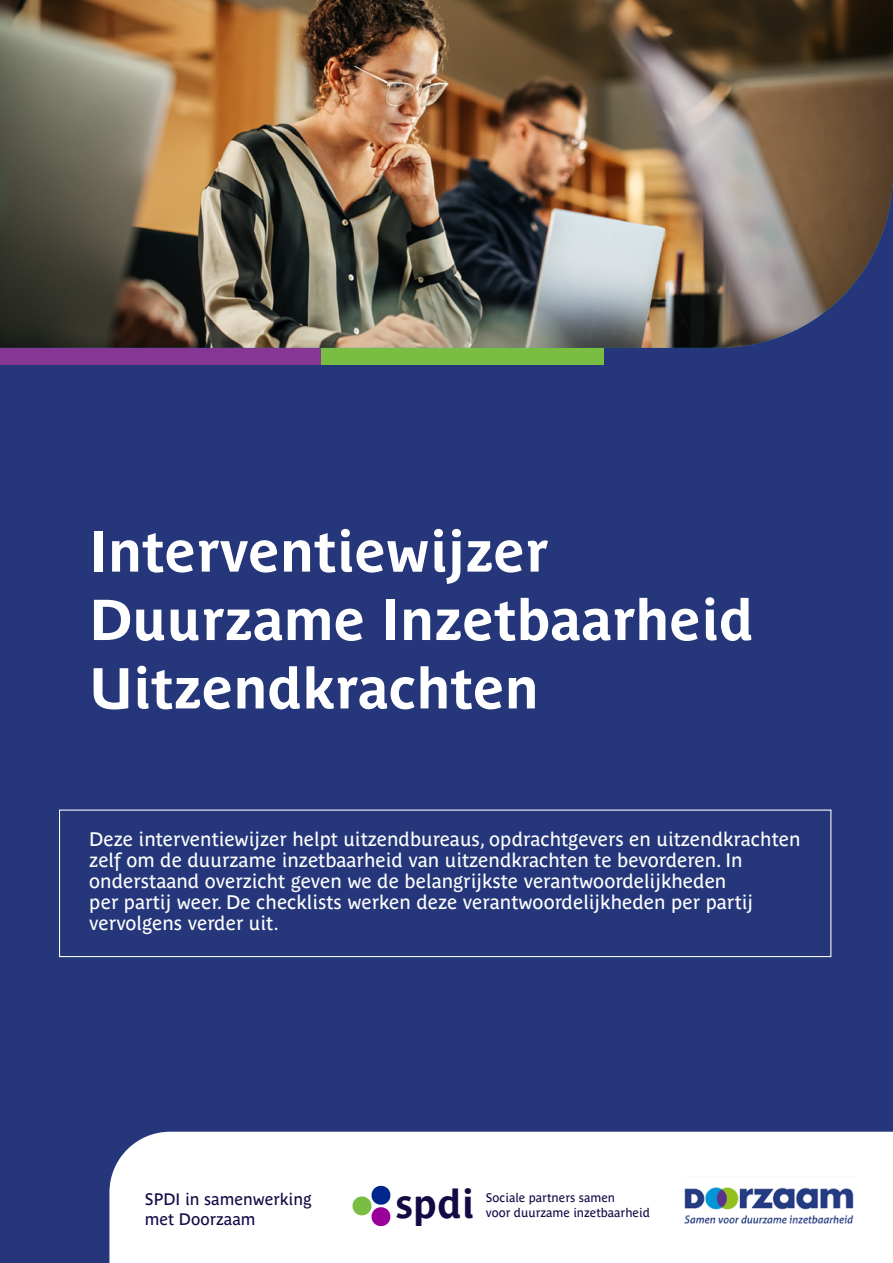
<style>
.page{position:relative;width:893px;height:1263px;background:#fff}
.page>*{position:absolute;margin:0;border:0;box-sizing:border-box;transform-origin:0 0}
.t1{font:700 57px/68.4px "Parisine Plus Std";color:#fff}
.t2{font:700 39.9px "Parisine Plus Std";color:#130944}
.t3{font:19.5px/21px "Parisine Plus Std";color:#fff}
.t4{font:16.5px/19.8px "Parisine Plus Std";color:#130944}
.t5{font:12.3px "Parisine Plus Std";color:#130944}
</style>
<div class="page">
<div style="left:0;top:151px;width:893px;height:1112px;background:#25377a"></div>
<div style="left:109px;top:1132px;width:784px;height:131px;background:#fff"></div>
<svg style="left:352px;top:1185px;width:39px;height:42px;background:#aaa2b9"></svg>
<div style="left:0;top:296px;width:322px;height:69px;background:#863794"></div>
<div style="left:322px;top:296px;width:320px;height:69px;background:#79be43"></div>
<div style="left:604px;top:130px;width:289px;height:253px;background:#25377a"></div>
<img style="left:0;top:0;width:893px;height:348px">
<div style="left:59px;top:809px;width:772px;height:148px;border:1px solid #fff"></div>
<img style="left:685px;top:1150px;width:171px;height:76px">
<h1 class="t1" style="left:89px;top:517px;width:666px">Interventiewijzer<br>Duurzame Inzetbaarheid<br>Uitzendkrachten</h1>
<p class="t3" style="left:89px;top:828px;width:713px">Deze interventiewijzer helpt uitzendbureaus, opdrachtgevers en uitzendkrachten zelf om de duurzame inzetbaarheid van uitzendkrachten te bevorderen. In onderstaand overzicht geven we de belangrijkste verantwoordelijkheden<br>per partij weer. De checklists werken deze verantwoordelijkheden per partij vervolgens verder uit.</p>
<p class="t4" style="left:145px;top:1189px;width:168px">SPDI in samenwerking met Doorzaam</p>
<h2 class="t2" style="left:395px;top:1181px;width:81px">spdi</h2>
<p class="t5" style="left:486px;top:1191px;width:131px">Sociale partners samen</p>
<p class="t5" style="left:486px;top:1205px;width:166px">voor duurzame inzetbaarheid</p>
</div>
